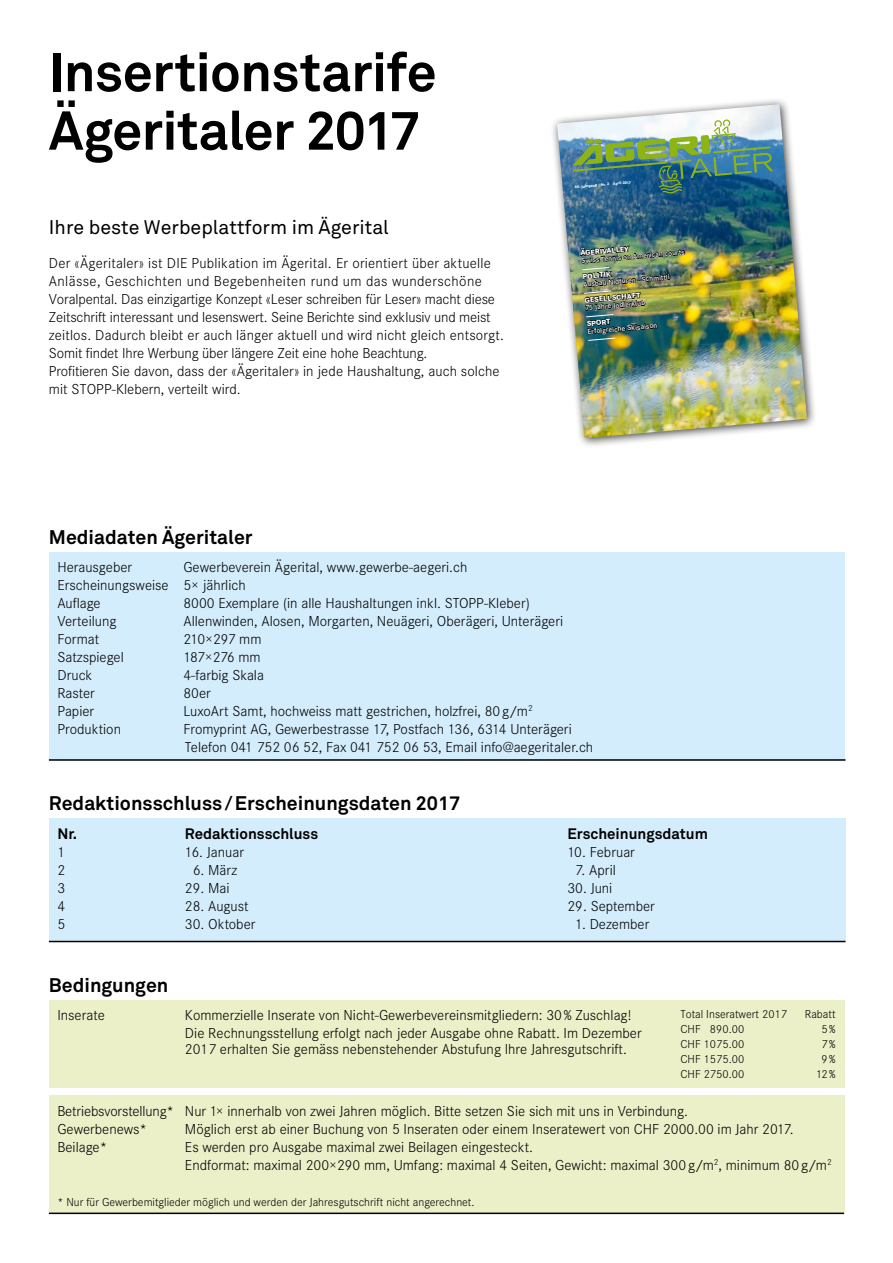
<style>
.page{position:relative;width:893px;height:1263px;background:#fff}
.page>*{position:absolute;margin:0;border:0;box-sizing:border-box;transform-origin:0 0}
.t1{font:700 54px/58.5px "Akkurat Pro";letter-spacing:-.015em;color:#000}
.t2{font:700 19.5px "Akkurat Pro";color:#000}
.t3{font:19.5px "Akkurat Pro";color:#000}
.t4{font:300 15px/18px "Corporate S";color:#000}
.t5{font:700 15px "Akkurat Pro";color:#000}
.t6{font:300 12px "Corporate S";color:#000}
.t7{font:600 7.5px "Corporate S";color:#fff}
.t8{font:800 7.5px "Corporate S";color:#fff}
.t9{font:800 3.75px "Corporate S";color:#fff}
</style>
<div class="page">
<div style="left:49px;top:552px;width:796px;height:209px;background:#d4edfc"></div>
<hr style="left:49px;top:759px;width:796px;height:2px;background:#000">
<div style="left:49px;top:1096px;width:795px;height:118px;background:#ecf0c9"></div>
<hr style="left:49px;top:1212px;width:795px;height:2px;background:#000">
<div style="left:49px;top:818px;width:796px;height:124px;background:#d4edfc"></div>
<hr style="left:49px;top:941px;width:796px;height:1px;background:#000">
<div style="left:550px;top:97px;width:267px;height:351px;background:#000;opacity:.75"></div>
<img style="left:557px;top:104px;width:250px;height:334px">
<img style="left:573px;top:119px;width:200px;height:75px">
<img style="left:581px;top:246px;width:104px;height:95px">
<div style="left:49px;top:1000px;width:795px;height:87px;background:#ecf0c9"></div>
<h1 class="t1" style="left:49px;top:44px;width:389px">Insertionstarife<br>Ägeritaler 2017</h1>
<h2 class="t3" style="left:49px;top:216px;width:341px">Ihre beste Werbeplattform im Ägerital</h2>
<p class="t4" style="left:49px;top:254px;width:456px">Der «Ägeritaler» ist DIE Publikation im Ägerital. Er orientiert über aktuelle Anlässe, Geschichten und Begebenheiten rund um das wunderschöne Voralpental. Das einzigartige Konzept «Leser schreiben für Leser» macht diese Zeitschrift interessant und lesenswert. Seine Berichte sind exklusiv und meist zeitlos. Dadurch bleibt er auch länger aktuell und wird nicht gleich entsorgt.<br>Somit findet Ihre Werbung über längere Zeit eine hohe Beachtung.<br>Profitieren Sie davon, dass der «Ägeritaler» in jede Haushaltung, auch solche mit STOPP-Klebern, verteilt wird.</p>
<p class="t9" style="left:575px;top:185px;width:58px;rotate:-5deg">40. Jahrgang Nr. 2 April 2017</p>
<p class="t8" style="left:580px;top:248px;width:50px;rotate:-5deg">ÄGERIVALLEY</p>
<p class="t7" style="left:581px;top:256px;width:105px;rotate:-5deg">Swiss Tennis on American courts</p>
<p class="t8" style="left:582px;top:272px;width:30px;rotate:-5deg">POLITIK</p>
<p class="t7" style="left:583px;top:280px;width:88px;rotate:-5deg">Ausbau Nidfuren–Schmittli</p>
<p class="t8" style="left:584px;top:295px;width:57px;rotate:-5deg">GESELLSCHAFT</p>
<p class="t7" style="left:585px;top:304px;width:61px;rotate:-5deg">75 Jahre Jodlerklub</p>
<p class="t8" style="left:586px;top:319px;width:25px;rotate:-5deg">SPORT</p>
<p class="t7" style="left:587px;top:327px;width:72px;rotate:-5deg">Erfolgreiche Skisaison</p>
<h2 class="t2" style="left:49px;top:525px;width:205px">Mediadaten Ägeritaler</h2>
<p class="t4" style="left:57px;top:558px;width:76px">Herausgeber</p>
<p class="t4" style="left:57px;top:558px;width:411px;text-indent:126px">Gewerbeverein Ägerital, www.gewerbe-aegeri.ch<br>Erscheinungsweise 5× jährlich<br>Auflage</p>
<p class="t4" style="left:183px;top:594px;width:348px">8000 Exemplare (in alle Haushaltungen inkl. STOPP-Kleber)</p>
<p class="t4" style="left:57px;top:612px;width:61px">Verteilung</p>
<p class="t4" style="left:183px;top:612px;width:381px">Allenwinden, Alosen, Morgarten, Neuägeri, Oberägeri, Unterägeri</p>
<p class="t4" style="left:57px;top:630px;width:43px">Format</p>
<p class="t4" style="left:183px;top:630px;width:80px">210×297 mm</p>
<p class="t4" style="left:57px;top:648px;width:68px">Satzspiegel</p>
<p class="t4" style="left:183px;top:648px;width:79px">187×276 mm</p>
<p class="t4" style="left:57px;top:666px;width:37px">Druck</p>
<p class="t4" style="left:183px;top:666px;width:82px">4-farbig Skala</p>
<p class="t4" style="left:57px;top:684px;width:39px">Raster</p>
<p class="t4" style="left:183px;top:684px;width:29px">80er</p>
<p class="t4" style="left:57px;top:702px;width:38px">Papier</p>
<p class="t4" style="left:183px;top:702px;width:351px">LuxoArt Samt, hochweiss matt gestrichen, holzfrei, 80g/m<sup>2</sup></p>
<p class="t4" style="left:57px;top:720px;width:65px">Produktion</p>
<p class="t4" style="left:183px;top:720px;width:411px">Fromyprint AG, Gewerbestrasse 17, Postfach 136, 6314 Unterägeri<br>Telefon 041 752 06 52, Fax 041 752 06 53, Email info@aegeritaler.ch</p>
<h2 class="t2" style="left:49px;top:791px;width:413px">Redaktionsschluss/Erscheinungsdaten 2017</h2>
<p class="t5" style="left:57px;top:824px;width:21px">Nr.</p>
<p class="t5" style="left:185px;top:824px;width:135px">Redaktionsschluss</p>
<p class="t5" style="left:567px;top:824px;width:142px">Erscheinungsdatum</p>
<p class="t4" style="left:57px;top:843px;width:9px">1</p>
<p class="t4" style="left:185px;top:843px;width:60px">16. Januar</p>
<p class="t4" style="left:567px;top:843px;width:69px">10. Februar</p>
<p class="t4" style="left:57px;top:861px;width:9px">2</p>
<p class="t4" style="left:193px;top:861px;width:46px">6. März</p>
<p class="t4" style="left:575px;top:861px;width:42px">7. April</p>
<p class="t4" style="left:57px;top:879px;width:9px">3</p>
<p class="t4" style="left:185px;top:879px;width:46px">29. Mai</p>
<p class="t4" style="left:567px;top:879px;width:46px">30. Juni</p>
<p class="t4" style="left:57px;top:897px;width:9px">4</p>
<p class="t4" style="left:185px;top:897px;width:65px">28. August</p>
<p class="t4" style="left:567px;top:897px;width:89px">29. September</p>
<p class="t4" style="left:57px;top:915px;width:9px">5</p>
<p class="t4" style="left:185px;top:915px;width:72px">30. Oktober</p>
<p class="t4" style="left:575px;top:915px;width:76px">1. Dezember</p>
<h2 class="t2" style="left:49px;top:972px;width:121px">Bedingungen</h2>
<p class="t4" style="left:57px;top:1006px;width:49px">Inserate</p>
<p class="t4" style="left:185px;top:1006px;width:458px">Kommerzielle Inserate von Nicht-Gewerbevereinsmitgliedern: 30% Zuschlag!<br>Die Rechnungsstellung erfolgt nach jeder Ausgabe ohne Rabatt. Im Dezember</p>
<p class="t4" style="left:185px;top:1040px;width:443px">2017 erhalten Sie gemäss nebenstehender Abstufung Ihre Jahresgutschrift.</p>
<p class="t6" style="left:680px;top:1007px;width:108px">Total Inseratwert 2017</p>
<p class="t6" style="left:805px;top:1007px;width:32px">Rabatt</p>
<p class="t6" style="left:680px;top:1022px;width:65px">CHF 890.00</p>
<p class="t6" style="left:821px;top:1022px;width:16px">5%</p>
<p class="t6" style="left:680px;top:1037px;width:65px">CHF 1075.00</p>
<p class="t6" style="left:821px;top:1037px;width:16px">7%</p>
<p class="t6" style="left:680px;top:1052px;width:65px">CHF 1575.00</p>
<p class="t6" style="left:821px;top:1052px;width:16px">9%</p>
<p class="t6" style="left:680px;top:1067px;width:65px">CHF 2750.00</p>
<p class="t6" style="left:816px;top:1067px;width:21px">12%</p>
<p class="t4" style="left:57px;top:1102px;width:632px">Betriebsvorstellung* Nur 1× innerhalb von zwei Jahren möglich. Bitte setzen Sie sich mit uns in Verbindung.<br>Gewerbenews*</p>
<p class="t4" style="left:185px;top:1120px;width:610px">Möglich erst ab einer Buchung von 5 Inseraten oder einem Inseratewert von CHF 2000.00 im Jahr 2017.</p>
<p class="t4" style="left:57px;top:1138px;width:51px">Beilage*</p>
<p class="t4" style="left:185px;top:1138px;width:648px">Es werden pro Ausgabe maximal zwei Beilagen eingesteckt.<br>Endformat: maximal 200×290 mm, Umfang: maximal 4 Seiten, Gewicht: maximal 300g/m<sup>2</sup>, minimum 80g/m<sup>2</sup></p>
<p class="t6" style="left:57px;top:1195px;width:419px">* Nur für Gewerbemitglieder möglich und werden der Jahresgutschrift nicht angerechnet.</p>
</div>
